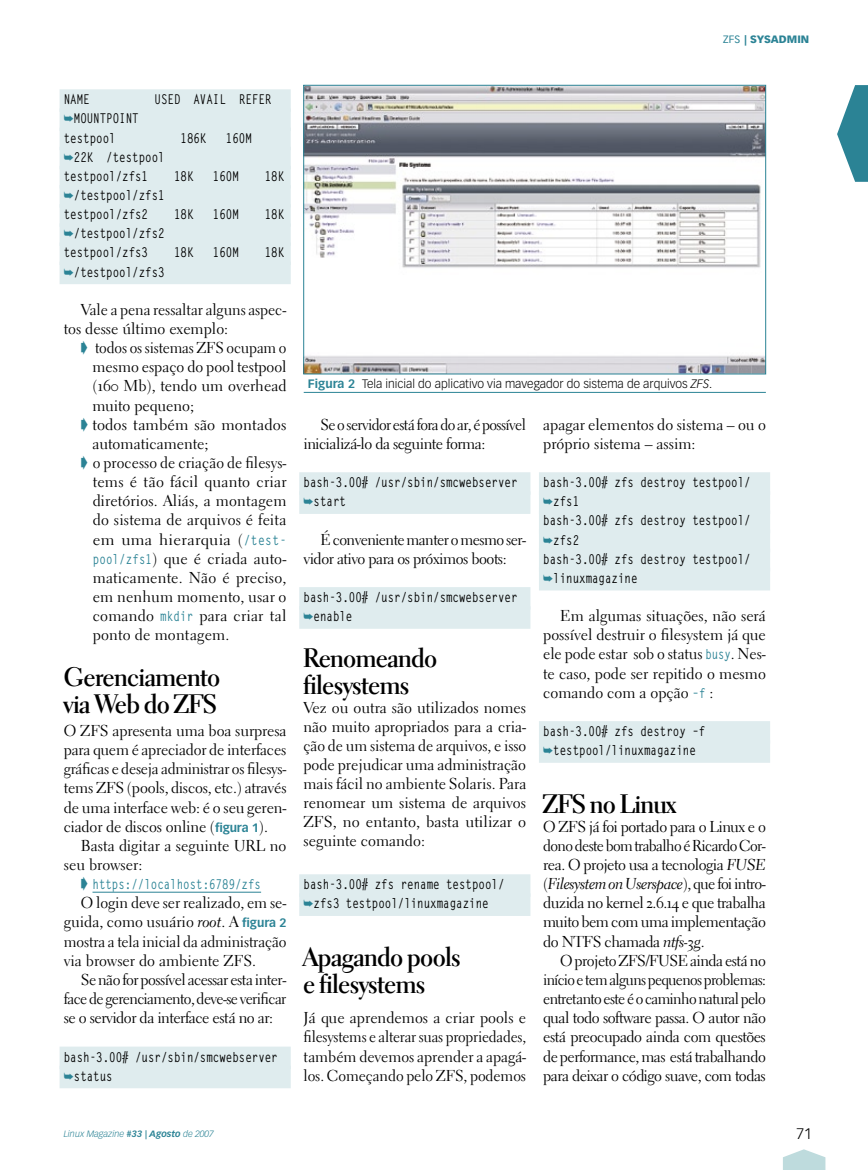
<style>
.page{position:relative;width:868px;height:1170px;background:#fff}
.page>*{position:absolute;margin:0;border:0;box-sizing:border-box;transform-origin:0 0}
.t1{font:27px/27px "Electra LT Std Bold Display";color:#000}
.t2{font:15.75px/19.2px "Electra LT Std";color:#000;text-align:justify}
.t3{font:15.75px/19.2px "Electra LT Std";letter-spacing:-.035em;color:#000}
.t4{font:15.75px/19.2px "Electra LT Std";letter-spacing:-.03em;color:#000}
.t5{font:15.75px "Electra LT Std Cursive";letter-spacing:-.035em;color:#000}
.t6{font:15.75px "Electra LT Std";letter-spacing:.02em;color:#000;scale:1.05 1}
.t7{font:300 15px "Vectora LT Std";color:#000}
.t8{font:700 13.5px/19.2px "Letter Gothic Std";color:#000;scale:.8 1}
.t9{font:700 13.5px "Letter Gothic Std";color:#2b8395;scale:.8 1}
.t10{font:300 12px "Vectora LT Std";color:#000}
.t11{font:900 10.5px "Vectora LT Std";color:#2b8395}
.t12{font:italic 300 9px "Vectora LT Std";color:#2b8395}
.s1{font-weight:400}
.s2{color:#2b8395}
.s3{font-family:"Letter Gothic Std";font-weight:700;font-size:13.5px;color:#2b8395}
.s4{font-family:"Vectora LT Std";font-weight:700;font-size:12px;color:#2b8395}
.s5{font-family:"Electra LT Std Cursive"}
.s6{font-weight:700;color:#2b8395}
.s7{font-style:italic}
.s8{font-family:"Electra LT Std"}
.s9{font-weight:700}
</style>
<div class="page">
<svg style="left:837px;top:85px;width:30px;height:97px"></svg>
<svg style="left:783px;top:1149px;width:42px;height:20px"></svg>
<div style="left:60px;top:89px;width:231px;height:23px;background:#dfecee"></div>
<div style="left:60px;top:108px;width:231px;height:23px;background:#dfecee"></div>
<div style="left:60px;top:128px;width:231px;height:22px;background:#dfecee"></div>
<div style="left:60px;top:147px;width:231px;height:22px;background:#dfecee"></div>
<div style="left:60px;top:166px;width:231px;height:22px;background:#dfecee"></div>
<div style="left:60px;top:185px;width:231px;height:22px;background:#dfecee"></div>
<div style="left:60px;top:204px;width:231px;height:23px;background:#dfecee"></div>
<div style="left:60px;top:223px;width:231px;height:23px;background:#dfecee"></div>
<div style="left:60px;top:242px;width:231px;height:23px;background:#dfecee"></div>
<div style="left:60px;top:261px;width:231px;height:23px;background:#dfecee"></div>
<hr style="left:92px;top:891px;width:169px;height:1px;background:#2b8395">
<div style="left:60px;top:1046px;width:231px;height:22px;background:#dfecee"></div>
<div style="left:60px;top:1065px;width:231px;height:23px;background:#dfecee"></div>
<div style="left:299px;top:472px;width:231px;height:22px;background:#dfecee"></div>
<div style="left:299px;top:491px;width:231px;height:23px;background:#dfecee"></div>
<div style="left:299px;top:587px;width:231px;height:22px;background:#dfecee"></div>
<div style="left:299px;top:606px;width:231px;height:22px;background:#dfecee"></div>
<div style="left:299px;top:874px;width:231px;height:22px;background:#dfecee"></div>
<div style="left:299px;top:893px;width:231px;height:22px;background:#dfecee"></div>
<div style="left:539px;top:472px;width:231px;height:22px;background:#dfecee"></div>
<div style="left:539px;top:491px;width:231px;height:23px;background:#dfecee"></div>
<div style="left:539px;top:510px;width:231px;height:23px;background:#dfecee"></div>
<div style="left:539px;top:529px;width:231px;height:23px;background:#dfecee"></div>
<div style="left:539px;top:549px;width:231px;height:22px;background:#dfecee"></div>
<div style="left:539px;top:568px;width:231px;height:22px;background:#dfecee"></div>
<div style="left:539px;top:721px;width:231px;height:22px;background:#dfecee"></div>
<div style="left:539px;top:740px;width:231px;height:22px;background:#dfecee"></div>
<hr style="left:304px;top:392px;width:461px;height:1px;background:#2b8395">
<img style="left:305px;top:87px;width:458px;height:285px">
<div style="left:303px;top:85px;width:462px;height:289px;border:1px solid #2b8395"></div>
<p class="t11" style="left:723px;top:32px;width:88px"><span class="s1">ZFS</span> | SYSADMIN</p>
<p class="t8" style="left:64px;top:90px;width:34px">NAME</p>
<p class="t8" style="left:154px;top:90px;width:147px">USED AVAIL REFER</p>
<p class="t8" style="left:64px;top:109px;width:95px"><span class="s2">➥</span>MOUNTPOINT testpool</p>
<p class="t8" style="left:180px;top:128px;width:34px">186K</p>
<p class="t8" style="left:226px;top:128px;width:34px">160M</p>
<p class="t8" style="left:64px;top:147px;width:127px"><span class="s2">➥</span>22K /testpool testpool/zfs1</p>
<p class="t8" style="left:64px;top:186px;width:127px"><span class="s2">➥</span>/testpool/zfs1 testpool/zfs2</p>
<p class="t8" style="left:64px;top:224px;width:127px"><span class="s2">➥</span>/testpool/zfs2 testpool/zfs3</p>
<p class="t8" style="left:174px;top:166px;width:26px">18K</p>
<p class="t8" style="left:213px;top:166px;width:34px">160M</p>
<p class="t8" style="left:265px;top:166px;width:26px">18K</p>
<p class="t8" style="left:174px;top:205px;width:26px">18K</p>
<p class="t8" style="left:213px;top:205px;width:34px">160M</p>
<p class="t8" style="left:265px;top:205px;width:26px">18K</p>
<p class="t8" style="left:174px;top:243px;width:26px">18K</p>
<p class="t8" style="left:213px;top:243px;width:34px">160M</p>
<p class="t8" style="left:265px;top:243px;width:26px">18K</p>
<p class="t8" style="left:64px;top:262px;width:127px"><span class="s2">➥</span>/testpool/zfs3</p>
<p class="t2" style="left:64px;top:300px;width:224px;text-indent:17px">Vale a pena ressaltar alguns aspec&shy;tos desse último exemplo:</p>
<p class="t2" style="left:81px;top:338px;width:207px"><span class="s2">➧</span> todos os sistemas ZFS ocupam o</p>
<p class="t2" style="left:92px;top:357px;width:195px">mesmo espaço do pool testpool</p>
<p class="t2" style="left:92px;top:376px;width:195px">(160 Mb), tendo um overhead</p>
<p class="t2" style="left:92px;top:395px;width:103px">muito pequeno;</p>
<p class="t2" style="left:81px;top:414px;width:207px"><span class="s2">➧</span> todos também são montados</p>
<p class="t2" style="left:92px;top:434px;width:117px">automaticamente;</p>
<p class="t2" style="left:81px;top:453px;width:207px"><span class="s2">➧</span> o processo de criação de filesys-</p>
<p class="t2" style="left:93px;top:472px;width:195px">tems é tão fácil quanto criar</p>
<p class="t2" style="left:93px;top:491px;width:195px">diretórios. Aliás, a montagem</p>
<p class="t2" style="left:93px;top:510px;width:195px">do sistema de arquivos é feita</p>
<p class="t6" style="left:93px;top:529px;width:186px">em uma hierarquia (<span class="s3">/test-</span></p>
<p class="t2" style="left:93px;top:548px;width:195px"><span class="s3">pool/zfs1</span>) que é criada auto-</p>
<p class="t2" style="left:93px;top:568px;width:195px">maticamente. Não é preciso,</p>
<p class="t2" style="left:93px;top:587px;width:195px">em nenhum momento, usar o</p>
<p class="t2" style="left:93px;top:606px;width:195px">comando <span class="s3">mkdir</span> para criar tal</p>
<p class="t2" style="left:93px;top:625px;width:138px">ponto de montagem.</p>
<h1 class="t1" style="left:64px;top:663px;width:157px">Gerenciamento via Web do ZFS</h1>
<p class="t2" style="left:64px;top:721px;width:224px">O ZFS apresenta uma boa surpresa para quem é apreciador de interfaces gráficas e deseja administrar os filesys&shy;tems ZFS (pools, discos, etc.) através de uma interface web: é o seu geren&shy;ciador de discos online (<span class="s4">figura 1</span>).</p>
<p class="t2" style="left:64px;top:835px;width:224px;text-indent:17px">Basta digitar a seguinte URL no seu browser:</p>
<p class="t9" style="left:81px;top:876px;width:227px">➧ https://localhost:6789/zfs</p>
<p class="t2" style="left:64px;top:893px;width:224px;text-indent:17px">O login deve ser realizado, em se&shy;guida, como usuário <span class="s5">root</span>. A <span class="s4">figura 2 </span>mostra a tela inicial da administração via browser do ambiente ZFS.</p>
<p class="t2" style="left:64px;top:969px;width:224px;text-indent:17px">Se não for possível acessar esta inter&shy;face de gerenciamento, deve-se verificar se o servidor da interface está no ar:</p>
<p class="t8" style="left:64px;top:1047px;width:269px">bash-3.00# /usr/sbin/smcwebserver <span class="s2">➥</span>status</p>
<p class="t10" style="left:308px;top:376px;width:406px"><span class="s6">Figura 2</span> Tela inicial do aplicativo via mavegador do sistema de arquivos <span class="s7">ZFS</span>.</p>
<p class="t3" style="left:303px;top:414px;width:224px;text-indent:17px">Se o servidor está fora do ar, é possível inicializá-lo da seguinte forma:</p>
<p class="t8" style="left:303px;top:473px;width:269px">bash-3.00# /usr/sbin/smcwebserver <span class="s2">➥</span>start</p>
<p class="t4" style="left:303px;top:529px;width:224px;text-indent:17px">É conveniente manter o mesmo ser&shy;vidor ativo para os próximos boots:</p>
<p class="t8" style="left:303px;top:587px;width:269px">bash-3.00# /usr/sbin/smcwebserver <span class="s2">➥</span>enable</p>
<h1 class="t1" style="left:303px;top:644px;width:135px">Renomeando filesystems</h1>
<p class="t2" style="left:303px;top:698px;width:224px">Vez ou outra são utilizados nomes não muito apropriados para a cria&shy;ção de um sistema de arquivos, e isso pode prejudicar uma administração mais fácil no ambiente Solaris. Para renomear um sistema de arquivos ZFS, no entanto, basta utilizar o seguinte comando:</p>
<p class="t8" style="left:303px;top:874px;width:253px">bash-3.00# zfs rename testpool/ <span class="s2">➥</span>zfs3 testpool/linuxmagazine</p>
<h1 class="t1" style="left:303px;top:943px;width:158px">Apagando pools e filesystems</h1>
<p class="t2" style="left:303px;top:1008px;width:224px">Já que aprendemos a criar pools e filesystems e alterar suas propriedades, também devemos aprender a apagá&shy;los. Começando pelo ZFS, podemos</p>
<p class="t2" style="left:543px;top:414px;width:224px">apagar elementos do sistema – ou o próprio sistema – assim:</p>
<p class="t8" style="left:543px;top:473px;width:261px">bash-3.00# zfs destroy testpool/ <span class="s2">➥</span>zfs1<br>bash-3.00# zfs destroy testpool/ <span class="s2">➥</span>zfs2<br>bash-3.00# zfs destroy testpool/ <span class="s2">➥</span>linuxmagazine</p>
<p class="t2" style="left:543px;top:606px;width:224px;text-indent:17px">Em algumas situações, não será possível destruir o filesystem já que ele pode estar sob o status <span class="s3">busy</span>. Nes&shy;te caso, pode ser repitido o mesmo comando com a opção <span class="s3">–f</span> :</p>
<p class="t8" style="left:543px;top:721px;width:204px">bash-3.00# zfs destroy –f <span class="s2">➥</span>testpool/linuxmagazine</p>
<h1 class="t1" style="left:543px;top:790px;width:134px">ZFS no Linux</h1>
<p class="t2" style="left:543px;top:816px;width:224px">O ZFS já foi portado para o Linux e o dono deste bom trabalho é Ricardo Cor&shy;rea. O projeto usa a tecnologia <span class="s5">FUSE</span></p>
<p class="t5" style="left:543px;top:874px;width:224px"><span class="s8">(</span>Filesystem on Userspace<span class="s8">), que foi intro-</span></p>
<p class="t2" style="left:543px;top:893px;width:224px">duzida no kernel 2.6.14 e que trabalha muito bem com uma implementação do NTFS chamada <span class="s5">ntfs-3g</span>.</p>
<p class="t2" style="left:543px;top:950px;width:224px;text-indent:17px">O projeto ZFS/FUSE ainda está no início e tem alguns pequenos problemas: entretanto este é o caminho natural pelo qual todo software passa. O autor não está preocupado ainda com questões de performance, mas está trabalhando para deixar o código suave, com todas</p>
<p class="t12" style="left:64px;top:1127px;width:151px">Linux Magazine <span class="s9">#33 | Agosto</span> de 2007</p>
<p class="t7" style="left:796px;top:1124px;width:17px">71</p>
</div>
